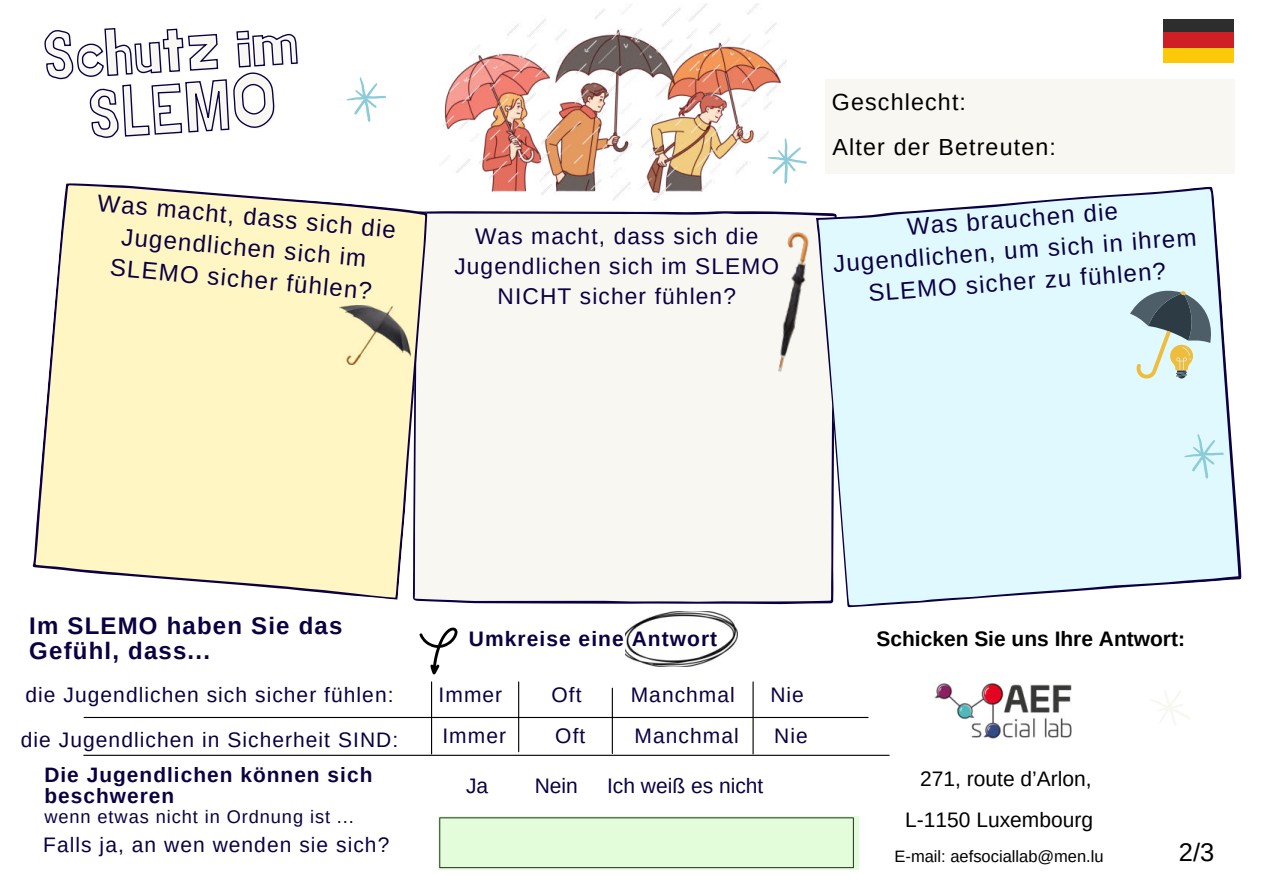
<style>
.page{position:relative;width:1263px;height:894px;background:#fff}
.page>*{position:absolute;margin:0;border:0;box-sizing:border-box;transform-origin:0 0}
.t1{font:25.5px "Arimo";color:#000}
.t2{font:24px/31.5px "Arimo";color:#0b0042;text-align:center}
.t3{font:700 24px/24.8px "Arimo";letter-spacing:.05em;color:#0b0042}
.t4{font:23.25px/45.3px "Arimo";letter-spacing:.05em;color:#000}
.t5{font:22.65px/30.3px "Arimo";letter-spacing:.05em;color:#0b0042;text-align:center}
.t6{font:21px "Arimo";letter-spacing:.05em;color:#0b0042}
.t7{font:21px/40.5px "Arimo";color:#000;text-align:right}
.t8{font:700 21px "Arimo";color:#000}
.t9{font:700 21px "Arimo";letter-spacing:.05em;color:#0b0042}
.t10{font:21px "Arimo";color:#0b0042}
.t11{font:700 20.85px/21.5px "Arimo";letter-spacing:.05em;color:#0b0042}
.t12{font:18.3px "Arimo";letter-spacing:.05em;color:#0b0042}
.t13{font:16.5px "Arimo";color:#000}
</style>
<div class="page">
<div style="left:413px;top:211px;width:403px;height:393px;background:#f8f7f2"></div>
<svg style="left:816px;top:186px;width:425px;height:421px;background:#def3fa"></svg>
<svg style="left:32px;top:199px;width:395px;height:400px;background:#f9f1c7"></svg>
<svg style="left:787px;top:144px;width:20px;height:36px"></svg>
<svg style="left:1130px;top:290px;width:81px;height:88px;background:#a3b2ac"></svg>
<img style="left:754px;top:227px;width:73px;height:151px">
<div style="left:1163px;top:19px;width:71px;height:13px;background:#2e2d2d"></div>
<div style="left:1163px;top:32px;width:71px;height:17px;background:#d01e25"></div>
<div style="left:1163px;top:49px;width:71px;height:14px;background:#fbc907"></div>
<svg style="left:346px;top:77px;width:40px;height:45px"></svg>
<svg style="left:1150px;top:690px;width:40px;height:35px"></svg>
<img style="left:934px;top:683px;width:138px;height:56px">
<hr style="left:431px;top:681px;width:1px;height:72px;background:#000">
<hr style="left:84px;top:754px;width:805px;height:1px;background:#000">
<hr style="left:84px;top:716px;width:784px;height:1px;background:#000">
<svg style="left:438px;top:816px;width:421px;height:53px;background:#b0c4aa"></svg>
<div style="left:439px;top:817px;width:415px;height:50px;background:#e3fddb"></div>
<img style="left:339px;top:305px;width:71px;height:59px">
<img style="left:625px;top:611px;width:112px;height:55px">
<hr style="left:518px;top:681px;width:1px;height:70px;background:#000">
<hr style="left:612px;top:688px;width:1px;height:65px;background:#000">
<svg style="left:419px;top:627px;width:39px;height:47px"></svg>
<svg style="left:44px;top:28px;width:255px;height:175px"></svg>
<hr style="left:752px;top:681px;width:2px;height:72px;background:#000">
<img style="left:442px;top:4px;width:345px;height:196px">
<svg style="left:1184px;top:434px;width:40px;height:44px;background:#d0f0f8"></svg>
<div style="left:825px;top:79px;width:409px;height:94px;background:#f8f7f2"></div>
<p class="t4" style="left:832px;top:79px;width:226px">Geschlecht:<br>Alter der Betreuten:</p>
<p class="t2" style="left:99px;top:187px;width:301px;rotate:5deg">Was macht, dass sich die<br>Jugendlichen sich im<br>SLEMO sicher fühlen?</p>
<p class="t2" style="left:830px;top:216px;width:366px;rotate:-4deg">Was brauchen die<br>Jugendlichen, um sich in ihrem<br>SLEMO sicher zu fühlen?</p>
<p class="t5" style="left:454px;top:221px;width:326px">Was macht, dass sich die<br>Jugendlichen sich im SLEMO<br>NICHT sicher fühlen?</p>
<p class="t3" style="left:29px;top:613px;width:315px">Im SLEMO haben Sie das<br>Gefühl, dass...</p>
<p class="t6" style="left:26px;top:681px;width:369px">die Jugendlichen sich sicher fühlen:</p>
<p class="t6" style="left:21px;top:725px;width:379px">die Jugendlichen in Sicherheit SIND:</p>
<p class="t11" style="left:44px;top:764px;width:329px">Die Jugendlichen können sich beschweren</p>
<p class="t12" style="left:44px;top:804px;width:311px">wenn etwas nicht in Ordnung ist ...</p>
<p class="t6" style="left:43px;top:831px;width:348px">Falls ja, an wen wenden sie sich?</p>
<p class="t9" style="left:469px;top:624px;width:250px">Umkreise eine Antwort</p>
<p class="t8" style="left:876px;top:624px;width:310px">Schicken Sie uns Ihre Antwort:</p>
<p class="t6" style="left:439px;top:681px;width:65px">Immer</p>
<p class="t6" style="left:551px;top:681px;width:32px">Oft</p>
<p class="t6" style="left:631px;top:681px;width:106px">Manchmal</p>
<p class="t6" style="left:770px;top:681px;width:35px">Nie</p>
<p class="t6" style="left:442px;top:722px;width:65px">Immer</p>
<p class="t6" style="left:555px;top:722px;width:32px">Oft</p>
<p class="t6" style="left:635px;top:722px;width:106px">Manchmal</p>
<p class="t6" style="left:774px;top:722px;width:35px">Nie</p>
<p class="t6" style="left:466px;top:772px;width:24px">Ja</p>
<p class="t6" style="left:535px;top:772px;width:45px">Nein</p>
<p class="t10" style="left:607px;top:772px;width:158px">Ich weiß es nicht</p>
<p class="t7" style="left:905px;top:758px;width:189px">271, route d’Arlon,<br>L-1150 Luxembourg</p>
<p class="t13" style="left:895px;top:845px;width:211px">E-mail: aefsociallab@men.lu</p>
<p class="t1" style="left:1179px;top:836px;width:37px">2/3</p>
</div>
